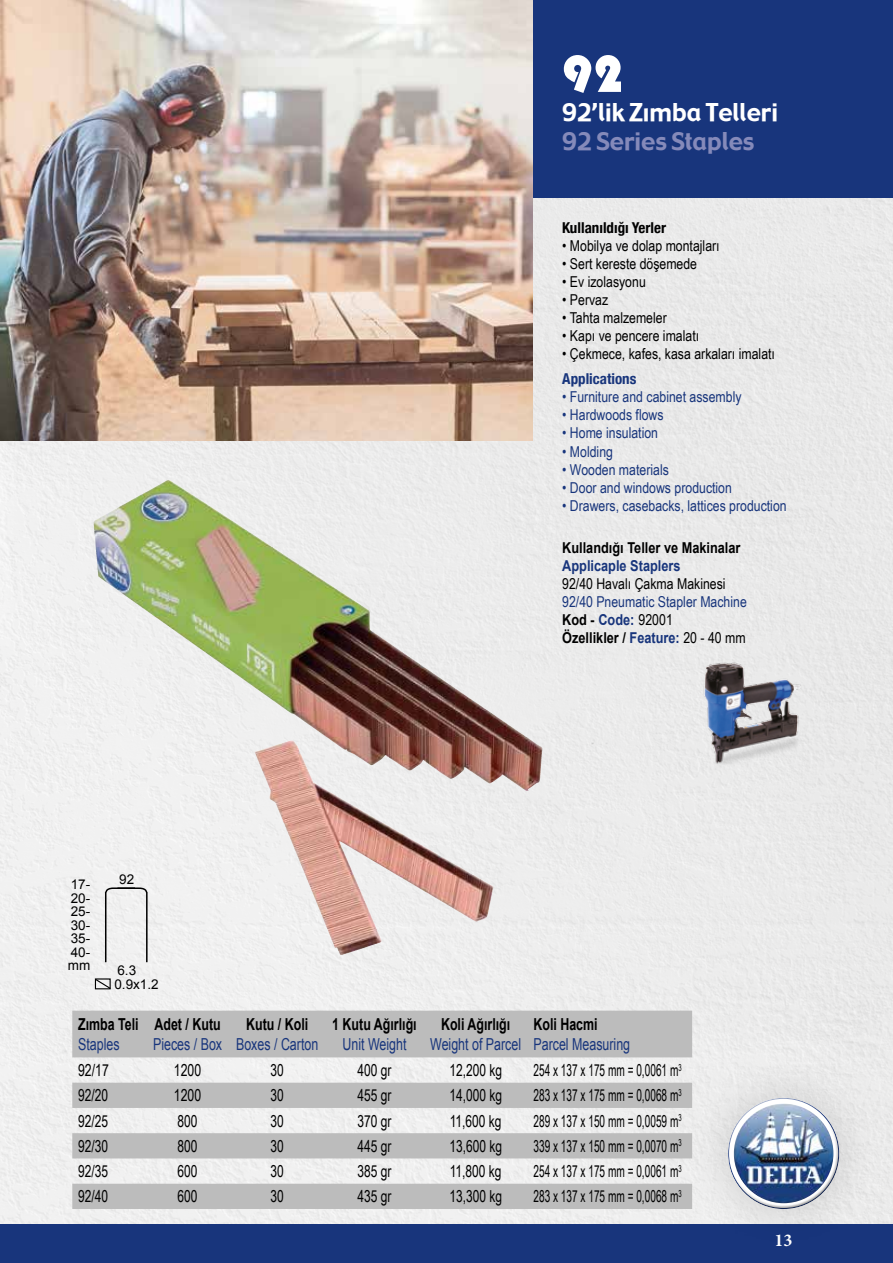
<style>
.page{position:relative;width:893px;height:1263px;background:#fff}
.page>*{position:absolute;margin:0;border:0;box-sizing:border-box;transform-origin:0 0}
.t1{font:54px "Bauhaus 93";color:#fff}
.t2{font:24px "Gadget";color:#fff}
.t3{font:24px "Gadget";color:#858aba}
.t4{font:700 18px "Minion Pro";color:#fff}
.t5{font:16.5px "Arial Narrow";color:#000;scale:.75 1}
.t6{font:16.5px "Arial Narrow";color:#000;scale:.89 1}
.t7{font:16.5px "Arial";color:#18357c;scale:.75 1}
.t8{font:700 16.5px "Arial";color:#000;scale:.75 1}
.t9{font:16.5px "Arial Narrow";color:#000;scale:.91 1}
.t10{font:15px "Arial Narrow";color:#18357c}
.t11{font:15px "Arial Narrow";color:#000}
.t12{font:700 15px/18px "Arial";color:#000;scale:.85 1}
.t13{font:700 condensed 15px "Helvetica Neue";color:#000}
.t14{font:700 15px "Arial";color:#18357c;scale:.85 1}
.t15{font:700 condensed 15px "Helvetica Neue";color:#18357c}
.t16{font:13.5px/13.5px "Arial";color:#000}
.s1{color:#18357c}
.s2{font-family:"Arial Narrow";font-weight:400}
</style>
<div class="page">
<img style="left:14px;top:198px;width:879px;height:1027px">
<div style="left:0;top:1225px;width:893px;height:38px;background:#18357c"></div>
<div style="left:533px;top:0;width:360px;height:198px;background:#18357c"></div>
<svg style="left:72px;top:1011px;width:620px;height:198px;fill:#bcbcbc"></svg>
<div style="left:72px;top:1083px;width:614px;height:25px;background:#bcbcbc"></div>
<img style="left:693px;top:658px;width:114px;height:113px">
<img style="left:104px;top:481px;width:62px;height:35px">
<img style="left:0;top:0;width:533px;height:440px">
<svg style="left:104px;top:887px;width:44px;height:77px"></svg>
<svg style="left:94px;top:978px;width:18px;height:12px"></svg>
<div style="left:686px;top:1056px;width:195px;height:194px;background:#000;opacity:.15"></div>
<div style="left:727px;top:1096px;width:108px;height:85px;background:#fff;opacity:.75"></div>
<div style="left:730px;top:1115px;width:111px;height:96px;background:#000;opacity:.37"></div>
<img style="left:734px;top:1103px;width:99px;height:100px;border-radius:50px">
<h1 class="t1" style="left:562px;top:43px;width:63px">92</h1>
<h2 class="t2" style="left:562px;top:96px;width:217px">92’lik Zımba Telleri</h2>
<h2 class="t3" style="left:562px;top:125px;width:194px">92 Series Staples</h2>
<p class="t13" style="left:562px;top:219px;width:105px">Kullanıldığı Yerler</p>
<p class="t11" style="left:562px;top:238px;width:159px">• Mobilya ve dolap montajları</p>
<p class="t11" style="left:562px;top:256px;width:136px">• Sert kereste döşemede</p>
<p class="t11" style="left:562px;top:274px;width:85px">• Ev izolasyonu</p>
<p class="t11" style="left:562px;top:292px;width:48px">• Pervaz</p>
<p class="t11" style="left:562px;top:310px;width:106px">• Tahta malzemeler</p>
<p class="t11" style="left:562px;top:328px;width:138px">• Kapı ve pencere imalatı</p>
<p class="t11" style="left:562px;top:346px;width:214px">• Çekmece, kafes, kasa arkaları imalatı</p>
<p class="t15" style="left:562px;top:370px;width:76px">Applications</p>
<p class="t10" style="left:562px;top:389px;width:181px">• Furniture and cabinet assembly</p>
<p class="t10" style="left:562px;top:407px;width:103px">• Hardwoods flows</p>
<p class="t10" style="left:562px;top:425px;width:97px">• Home insulation</p>
<p class="t10" style="left:562px;top:443px;width:52px">• Molding</p>
<p class="t10" style="left:562px;top:461px;width:108px">• Wooden materials</p>
<p class="t10" style="left:562px;top:479px;width:171px">• Door and windows production</p>
<p class="t10" style="left:562px;top:497px;width:226px">• Drawers, casebacks, lattices production</p>
<p class="t12" style="left:562px;top:539px;width:211px">Kullandığı Teller ve Makinalar</p>
<p class="t14" style="left:562px;top:558px;width:141px">Applicaple Staplers</p>
<p class="t11" style="left:562px;top:575px;width:165px">92/40 Havalı Çakma Makinesi</p>
<p class="t10" style="left:562px;top:593px;width:186px">92/40 Pneumatic Stapler Machine</p>
<p class="t12" style="left:562px;top:611px;width:217px">Kod - <span class="s1">Code:</span> <span class="s2">92001<br></span>Özellikler / <span class="s1">Feature:</span> <span class="s2">20 - 40 mm</span></p>
<p class="t16" style="left:68px;top:878px;width:24px;text-align:justify">17- 20- 25- 30- 35- 40- mm</p>
<p class="t16" style="left:119px;top:873px;width:17px">92</p>
<p class="t16" style="left:114px;top:963px;width:46px;line-height:14.1px">6.3<br>0.9x1.2</p>
<p class="t8" style="left:78px;top:1015px;width:82px">Zımba Teli</p>
<p class="t7" style="left:78px;top:1035px;width:57px">Staples</p>
<p class="t8" style="left:154px;top:1015px;width:90px">Adet / Kutu</p>
<p class="t7" style="left:153px;top:1035px;width:94px">Pieces / Box</p>
<p class="t8" style="left:246px;top:1015px;width:84px">Kutu / Koli</p>
<p class="t7" style="left:236px;top:1035px;width:111px">Boxes / Carton</p>
<p class="t8" style="left:332px;top:1015px;width:114px">1 Kutu Ağırlığı</p>
<p class="t7" style="left:342px;top:1035px;width:87px">Unit Weight</p>
<p class="t8" style="left:441px;top:1015px;width:94px">Koli Ağırlığı</p>
<p class="t7" style="left:430px;top:1035px;width:123px">Weight of Parcel</p>
<p class="t8" style="left:533px;top:1015px;width:87px">Koli Hacmi</p>
<p class="t7" style="left:533px;top:1035px;width:130px">Parcel Measuring</p>
<p class="t9" style="left:78px;top:1061px;width:35px">92/17</p>
<p class="t9" style="left:174px;top:1061px;width:32px">1200</p>
<p class="t6" style="left:271px;top:1061px;width:16px">30</p>
<p class="t6" style="left:357px;top:1061px;width:40px">400 gr</p>
<p class="t6" style="left:449px;top:1061px;width:61px">12,200 kg</p>
<p class="t5" style="left:533px;top:1061px;width:199px">254 x 137 x 175 mm = 0,0061 m<sup>3</sup></p>
<p class="t6" style="left:78px;top:1086px;width:35px">92/20</p>
<p class="t9" style="left:174px;top:1086px;width:32px">1200</p>
<p class="t6" style="left:271px;top:1086px;width:16px">30</p>
<p class="t6" style="left:357px;top:1086px;width:40px">455 gr</p>
<p class="t6" style="left:449px;top:1086px;width:61px">14,000 kg</p>
<p class="t5" style="left:533px;top:1086px;width:199px">283 x 137 x 175 mm = 0,0068 m<sup>3</sup></p>
<p class="t6" style="left:78px;top:1111px;width:35px">92/25</p>
<p class="t6" style="left:178px;top:1111px;width:24px">800</p>
<p class="t6" style="left:271px;top:1111px;width:16px">30</p>
<p class="t6" style="left:358px;top:1111px;width:40px">370 gr</p>
<p class="t6" style="left:450px;top:1111px;width:60px">11,600 kg</p>
<p class="t5" style="left:533px;top:1111px;width:199px">289 x 137 x 150 mm = 0,0059 m<sup>3</sup></p>
<p class="t6" style="left:78px;top:1136px;width:35px">92/30</p>
<p class="t6" style="left:178px;top:1136px;width:24px">800</p>
<p class="t6" style="left:271px;top:1136px;width:16px">30</p>
<p class="t6" style="left:358px;top:1136px;width:40px">445 gr</p>
<p class="t6" style="left:449px;top:1136px;width:61px">13,600 kg</p>
<p class="t5" style="left:533px;top:1136px;width:199px">339 x 137 x 150 mm = 0,0070 m<sup>3</sup></p>
<p class="t6" style="left:78px;top:1162px;width:35px">92/35</p>
<p class="t6" style="left:178px;top:1162px;width:24px">600</p>
<p class="t6" style="left:271px;top:1162px;width:16px">30</p>
<p class="t6" style="left:358px;top:1162px;width:40px">385 gr</p>
<p class="t6" style="left:450px;top:1162px;width:60px">11,800 kg</p>
<p class="t5" style="left:533px;top:1162px;width:199px">254 x 137 x 175 mm = 0,0061 m<sup>3</sup></p>
<p class="t6" style="left:78px;top:1187px;width:35px">92/40</p>
<p class="t6" style="left:178px;top:1187px;width:24px">600</p>
<p class="t6" style="left:271px;top:1187px;width:16px">30</p>
<p class="t6" style="left:358px;top:1187px;width:40px">435 gr</p>
<p class="t6" style="left:449px;top:1187px;width:61px">13,300 kg</p>
<p class="t5" style="left:533px;top:1187px;width:199px">283 x 137 x 175 mm = 0,0068 m<sup>3</sup></p>
<p class="t4" style="left:775px;top:1227px;width:19px">13</p>
</div>
